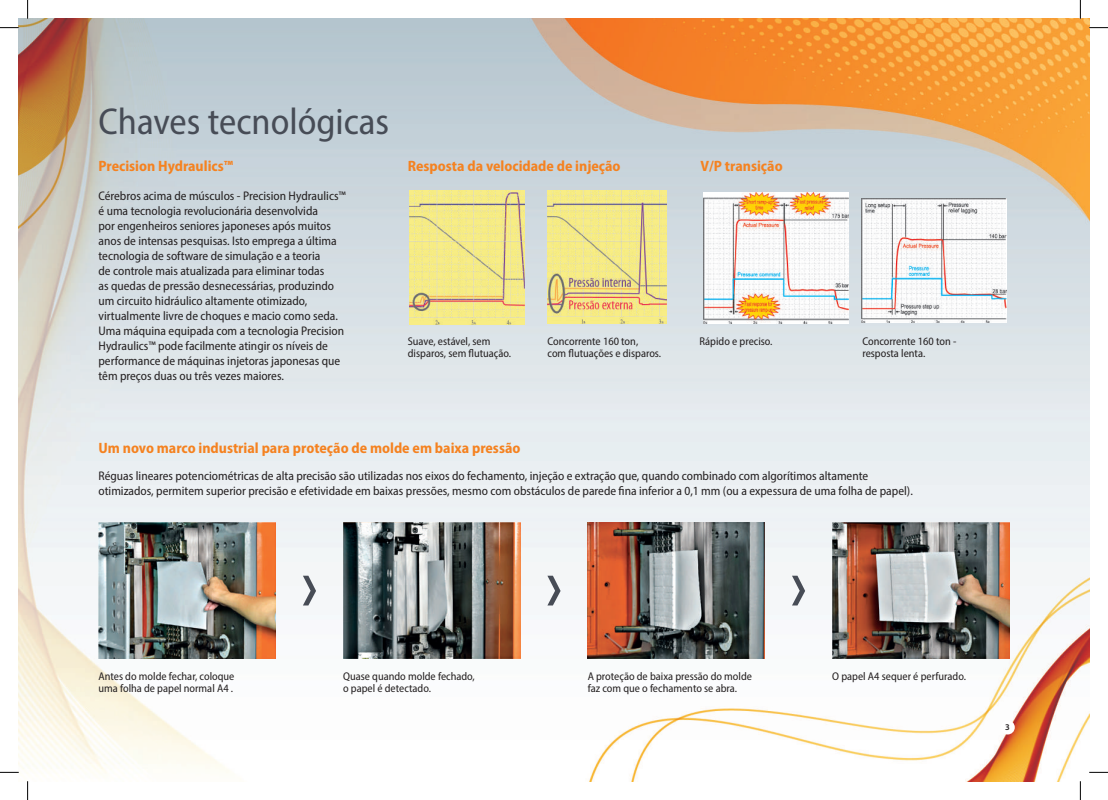
<style>
.page{position:relative;width:1108px;height:800px;background:#fff}
.page>*{position:absolute;margin:0;border:0;box-sizing:border-box;transform-origin:0 0}
.t1{font:semi-condensed 37.5px "Myriad Pro";color:#474c56}
.t2{font:700 semi-condensed 15px "Myriad Pro";color:#f58220}
.t3{font:semi-condensed 12.5px/15px "Myriad Pro";color:#231f20}
.t4{font:semi-condensed 11.25px/12.5px "Myriad Pro";color:#231f20}
.t5{font:600 8.75px "Myriad Pro";color:#231f20}
</style>
<div class="page">
<img style="left:19px;top:19px;width:1070px;height:762px">
<div style="left:1000px;top:720px;width:14px;height:14px;background:#fff;border-radius:50%"></div>
<img style="left:98px;top:522px;width:178px;height:136px">
<img style="left:343px;top:522px;width:177px;height:136px">
<img style="left:587px;top:522px;width:178px;height:136px">
<img style="left:832px;top:522px;width:177px;height:136px">
<svg style="left:303px;top:575px;width:13px;height:30px"></svg>
<svg style="left:547px;top:575px;width:13px;height:30px"></svg>
<svg style="left:792px;top:575px;width:13px;height:30px"></svg>
<img style="left:409px;top:191px;width:115px;height:133px">
<img style="left:547px;top:191px;width:120px;height:132px">
<img style="left:703px;top:192px;width:145px;height:131px">
<img style="left:861px;top:199px;width:145px;height:123px">
<svg style="left:0;top:27px;width:19px;height:1px"></svg>
<svg style="left:1089px;top:27px;width:19px;height:1px"></svg>
<svg style="left:0;top:771px;width:19px;height:1px"></svg>
<svg style="left:1089px;top:771px;width:19px;height:1px"></svg>
<svg style="left:27px;top:0;width:1px;height:19px"></svg>
<svg style="left:27px;top:781px;width:1px;height:18px"></svg>
<svg style="left:1079px;top:0;width:2px;height:19px"></svg>
<svg style="left:1079px;top:781px;width:2px;height:18px"></svg>
<h1 class="t1" style="left:98px;top:98px;width:292px">Chaves tecnológicas</h1>
<p class="t2" style="left:98px;top:157px;width:136px">Precision Hydraulics™</p>
<p class="t2" style="left:408px;top:157px;width:214px">Resposta da velocidade de injeção</p>
<p class="t2" style="left:700px;top:157px;width:84px">V/P transição</p>
<p class="t3" style="left:98px;top:188px;width:249px">Cérebros acima de músculos - Precision Hydraulics™ é uma tecnologia revolucionária desenvolvida<br>por engenheiros seniores japoneses após muitos anos de intensas pesquisas. Isto emprega a última tecnologia de software de simulação e a teoria<br>de controle mais atualizada para eliminar todas<br>as quedas de pressão desnecessárias, produzindo um circuito hidráulico altamente otimizado, virtualmente livre de choques e macio como seda.<br>Uma máquina equipada com a tecnologia Precision Hydraulics™ pode facilmente atingir os níveis de performance de máquinas injetoras japonesas que têm preços duas ou três vezes maiores.</p>
<p class="t4" style="left:408px;top:334px;width:105px">Suave, estável, sem disparos, sem flutuação.</p>
<p class="t4" style="left:547px;top:334px;width:92px">Concorrente 160 ton,</p>
<p class="t4" style="left:699px;top:334px;width:75px">Rápido e preciso.</p>
<p class="t4" style="left:547px;top:347px;width:115px">com flutuações e disparos.</p>
<p class="t4" style="left:862px;top:334px;width:95px">Concorrente 160 ton - resposta lenta.</p>
<p class="t2" style="left:98px;top:438px;width:423px">Um novo marco industrial para proteção de molde em baixa pressão</p>
<p class="t3" style="left:98px;top:468px;width:816px">Réguas lineares potenciométricas de alta precisão são utilizadas nos eixos do fechamento, injeção e extração que, quando combinado com algorítimos altamente otimizados, permitem superior precisão e efetividade em baixas pressões, mesmo com obstáculos de parede fina inferior a 0,1 mm (ou a expessura de uma folha de papel).</p>
<p class="t4" style="left:98px;top:669px;width:137px">Antes do molde fechar, coloque uma folha de papel normal A4 .</p>
<p class="t4" style="left:343px;top:669px;width:133px">Quase quando molde fechado, o papel é detectado.</p>
<p class="t4" style="left:587px;top:669px;width:166px">A proteção de baixa pressão do molde faz com que o fechamento se abra.</p>
<p class="t4" style="left:832px;top:669px;width:135px">O papel A4 sequer é perfurado.</p>
<p class="t5" style="left:1005px;top:721px;width:6px">3</p>
</div>
